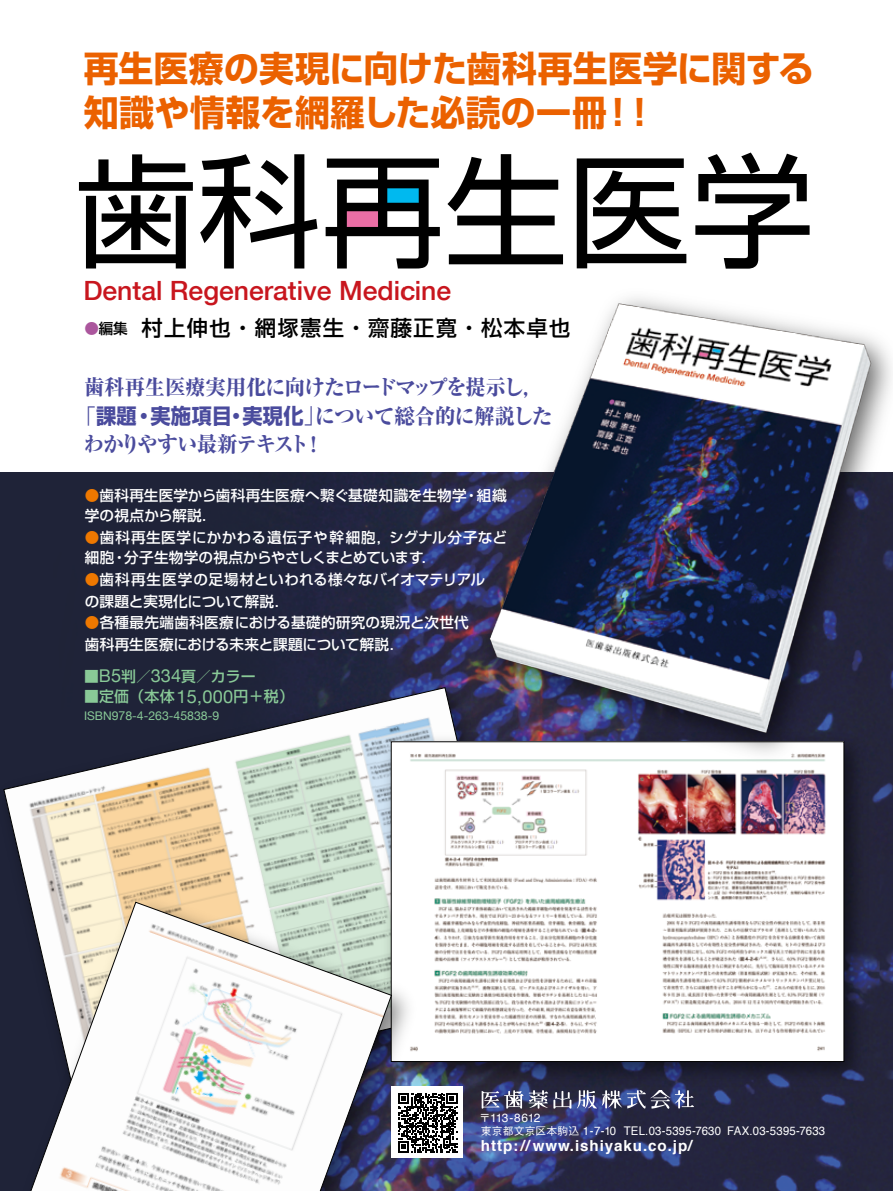
<style>
.page{position:relative;width:893px;height:1191px;background:#fff}
.page>*{position:absolute;margin:0;border:0;box-sizing:border-box;transform-origin:0 0}
.t1{font:123.3px "Shin Go Pro";color:#000}
.t2{font:700 35.55px/44.7px "Shin Go Pro";color:#eb6100}
.t3{font:500 26.55px "Helvetica Neue";color:#c8161e}
.t4{font:800 21.3px "Ryumin Pro";letter-spacing:-.025em;color:#4a4b9d;scale:.95 1}
.t5{font:500 21.3px "Shin Go Pro";letter-spacing:.06em;color:#000}
.t6{font:700 15.15px "Helvetica";letter-spacing:.06em;color:#fff}
.t7{font:500 14.85px "Shin Go Pro";letter-spacing:.01em;color:#89c997}
.t8{font:500 14.55px/19.8px "Shin Go Pro";letter-spacing:.015em;color:#fff}
.t9{font:12.3px "Helvetica Neue";color:#89c997}
.t10{font:12px/13.2px "Helvetica";letter-spacing:.02em;color:#fff}
.s1{font-size:14.55px;color:#ab569d}
.s2{font-size:14.55px}
.s3{font-family:"Shin Go Pro";font-weight:700}
.s4{color:#ee7800}
.s5{font-family:"Helvetica Neue";font-weight:400;font-size:17.55px}
.s6{font-family:"Helvetica Neue";font-weight:400;font-size:18.15px}
.s7{font-size:11.85px}
.s8{font-family:"Gothic BBB Pro";font-weight:500;font-size:10.8px}
</style>
<div class="page">
<img style="left:0;top:472px;width:893px;height:719px">
<img style="left:0;top:673px;width:546px;height:456px">
<svg style="left:3px;top:687px;width:479px;height:414px"></svg>
<img style="left:376px;top:727px;width:497px;height:364px">
<img style="left:393px;top:743px;width:449px;height:316px">
<img style="left:0;top:884px;width:427px;height:307px">
<svg style="left:26px;top:901px;width:366px;height:290px"></svg>
<div style="left:344px;top:208px;width:37px;height:22px;background:#eb6ea5"></div>
<div style="left:384px;top:186px;width:37px;height:19px;background:#00b9ef"></div>
<div style="left:392px;top:1086px;width:71px;height:72px;background:#fff"></div>
<svg style="left:398px;top:1093px;width:59px;height:59px"></svg>
<svg style="left:482px;top:1090px;width:212px;height:18px;background:#696e8b"></svg>
<img style="left:404px;top:472px;width:489px;height:309px">
<img style="left:429px;top:298px;width:464px;height:444px">
<h2 class="t2" style="left:84px;top:42px;width:731px">再生医療の実現に向けた歯科再生医学に関する知識や情報を網羅した必読の一冊！！</h2>
<h1 class="t1" style="left:74px;top:110px;width:741px">歯科再生医学</h1>
<h3 class="t3" style="left:83px;top:274px;width:369px">Dental Regenerative Medicine</h3>
<h3 class="t5" style="left:84px;top:311px;width:487px"><span class="s1">●</span><span class="s2">編集　</span>村上伸也・網塚憲生・齋藤正寛・松本卓也</h3>
<h3 class="t4" style="left:84px;top:370px;width:484px">歯科再生医療実用化に向けたロードマップを提示し，</h3>
<h3 class="t4" style="left:76px;top:399px;width:503px">「<span class="s3">課題・実施項目・実現化</span>」について総合的に解説した</h3>
<h3 class="t4" style="left:84px;top:427px;width:254px">わかりやすい最新テキスト！</h3>
<p class="t8" style="left:85px;top:484px;width:423px"><span class="s4">●</span>歯科再生医学から歯科再生医療へ繋ぐ基礎知識を生物学・組織学の視点から解説．</p>
<p class="t8" style="left:85px;top:526px;width:424px"><span class="s4">●</span>歯科再生医学にかかわる遺伝子や幹細胞，シグナル分子など細胞・分子生物学の視点からやさしくまとめています．</p>
<p class="t8" style="left:85px;top:566px;width:402px;line-height:21.9px"><span class="s4">●</span>歯科再生医学の足場材といわれる様々なバイオマテリアルの課題と実現化について解説．</p>
<p class="t8" style="left:85px;top:610px;width:385px;line-height:21.9px"><span class="s4">●</span>各種最先端歯科医療における基礎的研究の現況と次世代歯科再生医療における未来と課題について解説．</p>
<p class="t7" style="left:84px;top:664px;width:173px">■<span class="s5">B</span><span class="s6">5</span>判／<span class="s6">334</span>頁／カラー</p>
<p class="t7" style="left:84px;top:684px;width:211px">■定価（本体<span class="s6">15</span><span class="s5">,</span><span class="s6">000</span>円＋税）</p>
<p class="t9" style="left:84px;top:708px;width:137px"><span class="s7">ISBN</span>978<span class="s7">-</span>4<span class="s7">-</span>263<span class="s7">-</span>45838<span class="s7">-</span>9</p>
<p class="t10" style="left:479px;top:1111px;width:347px"><span class="s8">〒</span>113-8612<br><span class="s8">東京都文京区本駒込</span> 1-7-10 TEL.03-5395-7630 FAX.03-5395-7633</p>
<p class="t6" style="left:481px;top:1133px;width:213px">http:// www.ishiyaku.co.jp/</p>
</div>
